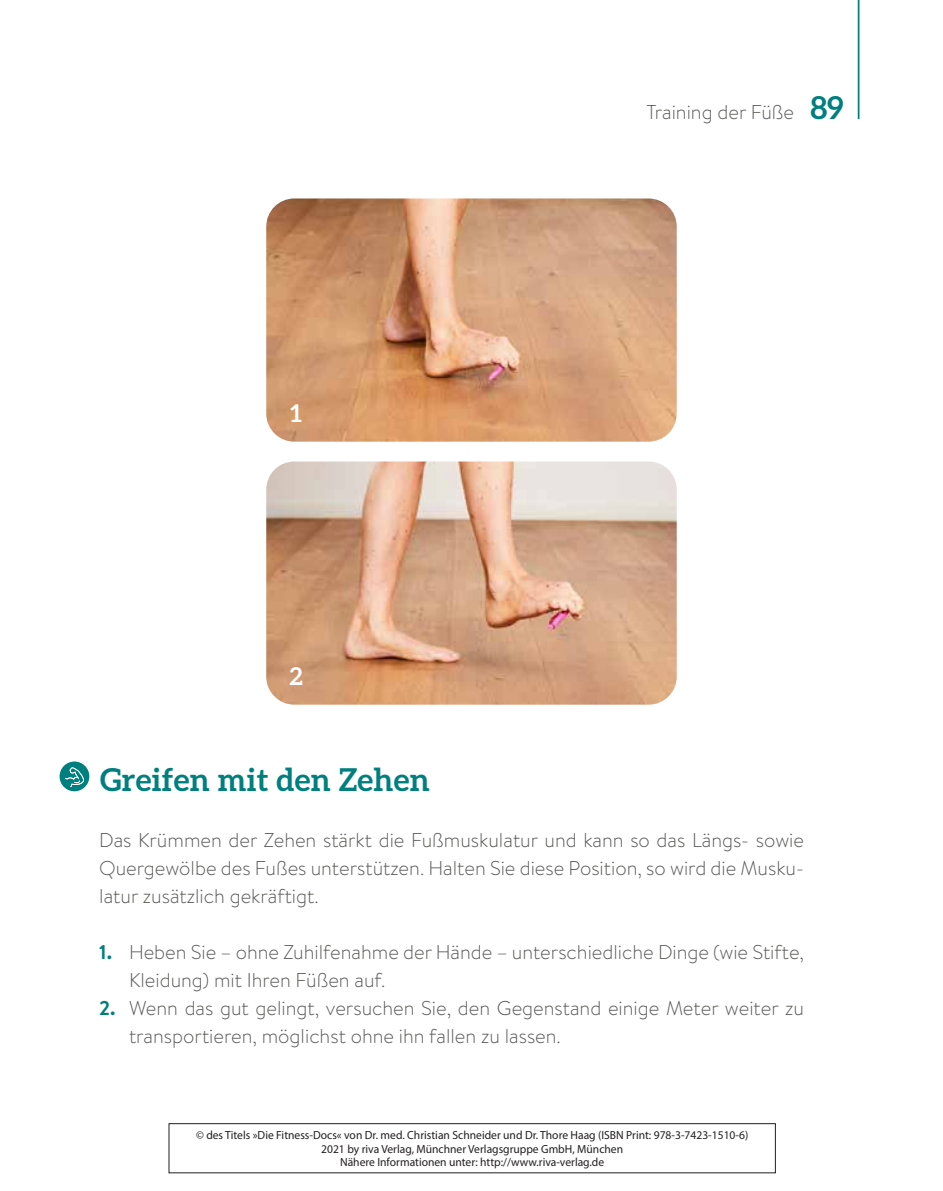
<style>
.page{position:relative;width:943px;height:1191px;background:#fff}
.page>*{position:absolute;margin:0;border:0;box-sizing:border-box;transform-origin:0 0}
.t1{font:700 31.5px "Aleo";letter-spacing:.01em;color:#007f7f}
.t2{font:700 24.5px "Aleo";color:#fff}
.t3{font:300 19.95px/28px "Brandon Text";color:#575756}
.t4{font:11.72px/13.8px "Myriad Pro";color:#231f20;text-align:center}
.s1{font-family:"Aleo";font-weight:700;font-size:31.5px;color:#007f7f}
.s2{font-weight:700;color:#007f7f}
</style>
<div class="page">
<hr style="left:857px;top:0;width:2px;height:119px;background:#007f7f">
<div style="left:60px;top:761px;width:29px;height:30px;background:#007f7f;border-radius:50%"></div>
<svg style="left:65px;top:767px;width:19px;height:20px"></svg>
<img style="left:266px;top:198px;width:410px;height:243px">
<img style="left:266px;top:461px;width:410px;height:243px">
<div style="left:168px;top:1123px;width:607px;height:50px;border:1px solid #231f20"></div>
<p class="t2" style="left:290px;top:399px;width:13px">1</p>
<p class="t2" style="left:289px;top:661px;width:15px">2</p>
<h1 class="t1" style="left:100px;top:761px;width:331px">Greifen mit den Zehen</h1>
<p class="t3" style="left:646px;top:97px;width:199px">Training der Füße <span class="s1">89</span></p>
<p class="t3" style="left:99px;top:825px;width:706px;text-align:justify">Das Krümmen der Zehen stärkt die Fußmuskulatur und kann so das Längs- sowie Quergewölbe des Fußes unterstützen. Halten Sie diese Position, so wird die Musku&shy;latur zusätzlich gekräftigt.</p>
<p class="t3" style="left:129px;top:937px;width:676px;text-indent:-30px"><span class="s2">1.</span> Heben Sie – ohne Zuhilfenahme der Hände – unterschiedliche Dinge (wie Stifte,<br>Kleidung) mit Ihren Füßen auf.</p>
<p class="t3" style="left:129px;top:993px;width:676px;text-indent:-30px"><span class="s2">2.</span> Wenn das gut gelingt, versuchen Sie, den Gegenstand einige Meter weiter zu transportieren, möglichst ohne ihn fallen zu lassen.</p>
<p class="t4" style="left:196px;top:1127px;width:553px">© des Titels »Die Fitness-Docs« von Dr. med. Christian Schneider und Dr. Thore Haag (ISBN Print: 978-3-7423-1510-6)<br>2021 by riva Verlag, Münchner Verlagsgruppe GmbH, München<br>Nähere Informationen unter: http://www.riva-verlag.de</p>
</div>
